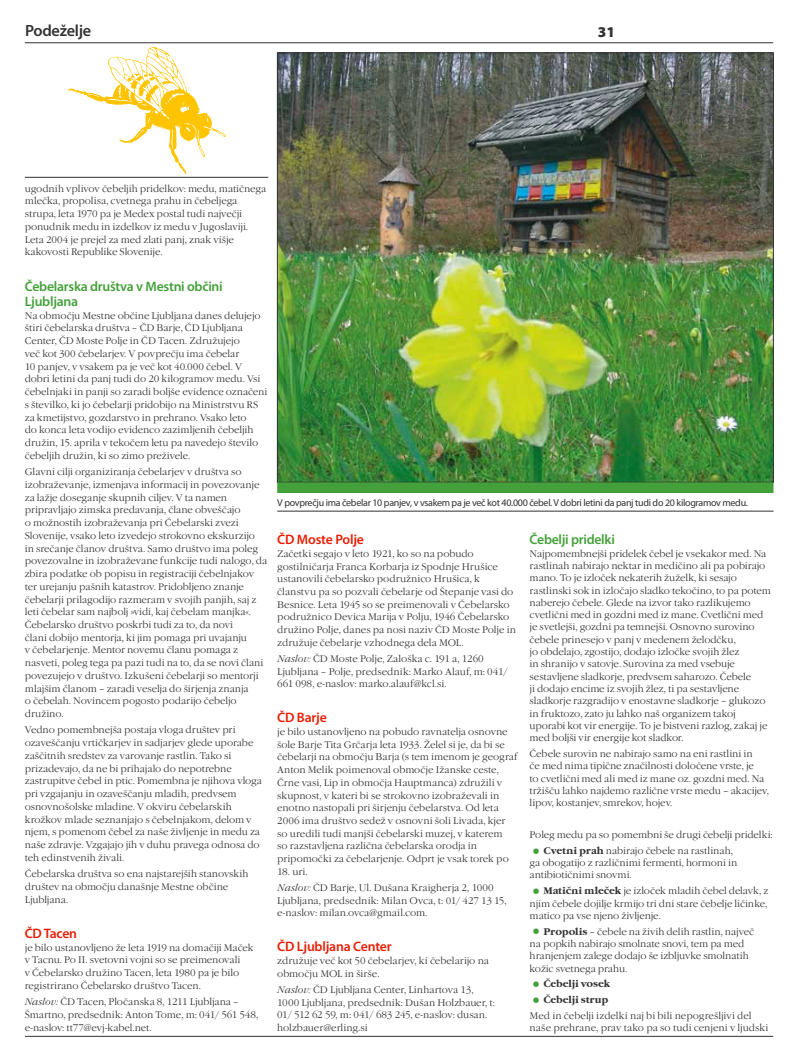
<style>
.page{position:relative;width:798px;height:1063px;background:#fff}
.page>*{position:absolute;margin:0;border:0;box-sizing:border-box;transform-origin:0 0}
.t1{font:600 16.25px "Myriad Pro";letter-spacing:-.015em;color:#333132}
.t2{font:900 15px "Myriad Pro";color:#333132}
.t3{font:600 13.75px/15.4px "Myriad Pro";letter-spacing:-.02em;color:#44a03a}
.t4{font:600 13.75px "Myriad Pro";letter-spacing:-.015em;color:#e71e06}
.t5{font:10px/12.8px "Garamond Itc TEE Ligh";letter-spacing:-.005em;color:#333132}
.t6{font:10px "Myriad Pro";letter-spacing:-.03em;color:#333132}
.t7{font:700 10px "Garamond Itc TEE";letter-spacing:-.01em;color:#333132}
.s1{font-family:"Garamond Itc TEE Ligh Ital"}
.s2{font-size:20px;color:#44a03a}
.s3{font-family:"Garamond Itc TEE";font-weight:700}
.s4{font-family:"Garamond Itc TEE Ligh";font-weight:400;font-size:20px;color:#44a03a}
</style>
<div class="page">
<img style="left:279px;top:55px;width:492px;height:425px">
<div style="left:277px;top:482px;width:496px;height:11px;background:#44a03a"></div>
<hr style="left:277px;top:511px;width:496px;height:1px;background:#333132">
<hr style="left:25px;top:1036px;width:747px;height:1px;background:#333132">
<hr style="left:25px;top:43px;width:747px;height:1px;background:#333132">
<hr style="left:25px;top:177px;width:243px;height:1px;background:#333132">
<svg style="left:67px;top:47px;width:159px;height:127px"></svg>
<h1 class="t1" style="left:25px;top:20px;width:68px">Podeželje</h1>
<h2 class="t2" style="left:597px;top:22px;width:19px">31</h2>
<p class="t5" style="left:25px;top:182px;width:243px">ugodnih vplivov čebeljih pridelkov: medu, matičnega mlečka, propolisa, cvetnega prahu in čebeljega strupa, leta 1970 pa je Medex postal tudi največji ponudnik medu in izdelkov iz medu v Jugoslaviji.<br>Leta 2004 je prejel za med zlati panj, znak višje kakovosti Republike Slovenije.</p>
<h3 class="t3" style="left:25px;top:278px;width:199px">Čebelarska društva v Mestni občini<br>Ljubljana</h3>
<p class="t5" style="left:25px;top:309px;width:244px">Na območju Mestne občine Ljubljana danes delujejo štiri čebelarska društva – ČD Barje, ČD Ljubljana Center, ČD Moste Polje in ČD Tacen. Združujejo<br>več kot 300 čebelarjev. V povprečju ima čebelar<br>10 panjev, v vsakem pa je več kot 40.000 čebel. V dobri letini da panj tudi do 20 kilogramov medu. Vsi čebelnjaki in panji so zaradi boljše evidence označeni s številko, ki jo čebelarji pridobijo na Ministrstvu RS za kmetijstvo, gozdarstvo in prehrano. Vsako leto<br>do konca leta vodijo evidenco zazimljenih čebeljih družin, 15. aprila v tekočem letu pa navedejo število čebeljih družin, ki so zimo preživele.</p>
<p class="t5" style="left:25px;top:466px;width:244px">Glavni cilji organiziranja čebelarjev v društva so izobraževanje, izmenjava informacij in povezovanje za lažje doseganje skupnih ciljev. V ta namen pripravljajo zimska predavanja, člane obveščajo<br>o možnostih izobraževanja pri Čebelarski zvezi Slovenije, vsako leto izvedejo strokovno ekskurzijo<br>in srečanje članov društva. Samo društvo ima poleg povezovalne in izobraževane funkcije tudi nalogo, da zbira podatke ob popisu in registraciji čebelnjakov ter urejanju pašnih katastrov. Pridobljeno znanje čebelarji prilagodijo razmeram v svojih panjih, saj z leti čebelar sam najbolj »vidi, kaj čebelam manjka«.<br>Čebelarsko društvo poskrbi tudi za to, da novi<br>člani dobijo mentorja, ki jim pomaga pri uvajanju<br>v čebelarjenje. Mentor novemu članu pomaga z nasveti, poleg tega pa pazi tudi na to, da se novi člani povezujejo v društvo. Izkušeni čebelarji so mentorji mlajšim članom – zaradi veselja do širjenja znanja<br>o čebelah. Novincem pogosto podarijo čebeljo družino.</p>
<p class="t5" style="left:25px;top:724px;width:238px">Vedno pomembnejša postaja vloga društev pri ozaveščanju vrtičkarjev in sadjarjev glede uporabe zaščitnih sredstev za varovanje rastlin. Tako si prizadevajo, da ne bi prihajalo do nepotrebne zastrupitve čebel in ptic. Pomembna je njihova vloga pri vzgajanju in ozaveščanju mladih, predvsem osnovnošolske mladine. V okviru čebelarskih krožkov mlade seznanjajo s čebelnjakom, delom v njem, s pomenom čebel za naše življenje in medu za naše zdravje. Vzgajajo jih v duhu pravega odnosa do teh edinstvenih živali.</p>
<p class="t5" style="left:25px;top:868px;width:225px">Čebelarska društva so ena najstarejših stanovskih društev na območju današnje Mestne občine<br>Ljubljana.</p>
<h3 class="t4" style="left:25px;top:924px;width:54px">ČD Tacen</h3>
<p class="t5" style="left:25px;top:941px;width:230px">je bilo ustanovljeno že leta 1919 na domačiji Maček v Tacnu. Po II. svetovni vojni so se preimenovali<br>v Čebelarsko družino Tacen, leta 1980 pa je bilo registrirano Čebelarsko društvo Tacen.</p>
<p class="t5" style="left:25px;top:996px;width:235px"><span class="s1">Naslov:</span> ČD Tacen, Pločanska 8, 1211 Ljubljana –<br>Šmartno, predsednik: Anton Tome, m: 041/ 561 548, e-naslov: tt77@evj-kabel.net.</p>
<p class="t6" style="left:277px;top:496px;width:472px">V povprečju ima čebelar 10 panjev, v vsakem pa je več kot 40.000 čebel. V dobri letini da panj tudi do 20 kilogramov medu.</p>
<h3 class="t4" style="left:277px;top:531px;width:88px">ČD Moste Polje</h3>
<p class="t5" style="left:277px;top:548px;width:240px">Začetki segajo v leto 1921, ko so na pobudo gostilničarja Franca Korbarja iz Spodnje Hrušice ustanovili čebelarsko podružnico Hrušica, k članstvu pa so pozvali čebelarje od Štepanje vasi do Besnice. Leta 1945 so se preimenovali v Čebelarsko podružnico Devica Marija v Polju, 1946 Čebelarsko družino Polje, danes pa nosi naziv ČD Moste Polje in združuje čebelarje vzhodnega dela MOL.</p>
<p class="t5" style="left:277px;top:653px;width:232px"><span class="s1">Naslov:</span> ČD Moste Polje, Zaloška c. 191 a, 1260<br>Ljubljana – Polje, predsednik: Marko Alauf, m: 041/<br>661 098, e-naslov: marko.alauf@kcl.si.</p>
<h3 class="t4" style="left:277px;top:709px;width:51px">ČD Barje</h3>
<p class="t5" style="left:277px;top:726px;width:242px">je bilo ustanovljeno na pobudo ravnatelja osnovne šole Barje Tita Grčarja leta 1933. Želel si je, da bi se čebelarji na območju Barja (s tem imenom je geograf Anton Melik poimenoval območje Ižanske ceste, Črne vasi, Lip in območja Hauptmanca) združili v skupnost, v kateri bi se strokovno izobraževali in enotno nastopali pri širjenju čebelarstva. Od leta 2006 ima društvo sedež v osnovni šoli Livada, kjer so uredili tudi manjši čebelarski muzej, v katerem<br>so razstavljena različna čebelarska orodja in pripomočki za čebelarjenje. Odprt je vsak torek po</p>
<p class="t5" style="left:277px;top:863px;width:218px;line-height:16.2px">18. uri.<br><span class="s1">Naslov:</span> ČD Barje, Ul. Dušana Kraigherja 2, 1000</p>
<p class="t5" style="left:277px;top:894px;width:231px">Ljubljana, predsednik: Milan Ovca, t: 01/ 427 13 15, e-naslov: milan.ovca@gmail.com.</p>
<h3 class="t4" style="left:277px;top:938px;width:116px">ČD Ljubljana Center</h3>
<p class="t5" style="left:277px;top:954px;width:213px">združuje več kot 50 čebelarjev, ki čebelarijo na območju MOL in širše.</p>
<p class="t5" style="left:277px;top:983px;width:219px"><span class="s1">Naslov:</span> ČD Ljubljana Center, Linhartova 13, 1000 Ljubljana, predsednik: Dušan Holzbauer, t:<br>01/ 512 62 59, m: 041/ 683 245, e-naslov: dusan. holzbauer@erling.si</p>
<h3 class="t3" style="left:529px;top:532px;width:87px">Čebelji pridelki</h3>
<p class="t5" style="left:529px;top:547px;width:243px;line-height:12.2px">Najpomembnejši pridelek čebel je vsekakor med. Na rastlinah nabirajo nektar in medičino ali pa pobirajo mano. To je izloček nekaterih žuželk, ki sesajo rastlinski sok in izločajo sladko tekočino, to pa potem naberejo čebele. Glede na izvor tako razlikujemo cvetlični med in gozdni med iz mane. Cvetlični med je svetlejši, gozdni pa temnejši. Osnovno surovino čebele prinesejo v panj v medenem želodčku,<br>jo obdelajo, zgostijo, dodajo izločke svojih žlez<br>in shranijo v satovje. Surovina za med vsebuje sestavljene sladkorje, predvsem saharozo. Čebele<br>ji dodajo encime iz svojih žlez, ti pa sestavljene sladkorje razgradijo v enostavne sladkorje – glukozo in fruktozo, zato ju lahko naš organizem takoj uporabi kot vir energije. To je bistveni razlog, zakaj je med boljši vir energije kot sladkor.</p>
<p class="t5" style="left:529px;top:748px;width:241px;line-height:12.2px">Čebele surovin ne nabirajo samo na eni rastlini in<br>če med nima tipične značilnosti določene vrste, je<br>to cvetlični med ali med iz mane oz. gozdni med. Na tržišču lahko najdemo različne vrste medu – akacijev, lipov, kostanjev, smrekov, hojev.</p>
<p class="t5" style="left:529px;top:828px;width:244px">Poleg medu pa so pomembni še drugi čebelji pridelki:</p>
<p class="t5" style="left:529px;top:845px;width:209px;line-height:12.2px"><span class="s2">•</span><span class="s3">Cvetni prah</span> nabirajo čebele na rastlinah, ga obogatijo z različnimi fermenti, hormoni in antibiotičnimi snovmi.</p>
<p class="t5" style="left:529px;top:885px;width:240px;line-height:12.2px;text-align:justify"><span class="s2">•</span><span class="s3">Matični mleček</span> je izloček mladih čebel delavk, z njim čebele dojilje krmijo tri dni stare čebelje ličinke, matico pa vse njeno življenje.</p>
<p class="t5" style="left:529px;top:925px;width:226px;line-height:12.2px"><span class="s2">•</span><span class="s3">Propolis</span> – čebele na živih delih rastlin, največ na popkih nabirajo smolnate snovi, tem pa med hranjenjem zalege dodajo še izbljuvke smolnatih kožic svetnega prahu.</p>
<p class="t7" style="left:529px;top:978px;width:82px"><span class="s4">•</span>Čebelji vosek</p>
<p class="t7" style="left:529px;top:994px;width:80px"><span class="s4">•</span>Čebelji strup</p>
<p class="t5" style="left:529px;top:1010px;width:240px;line-height:12.1px">Med in čebelji izdelki naj bi bili nepogrešljivi del naše prehrane, prav tako pa so tudi cenjeni v ljudski</p>
</div>
